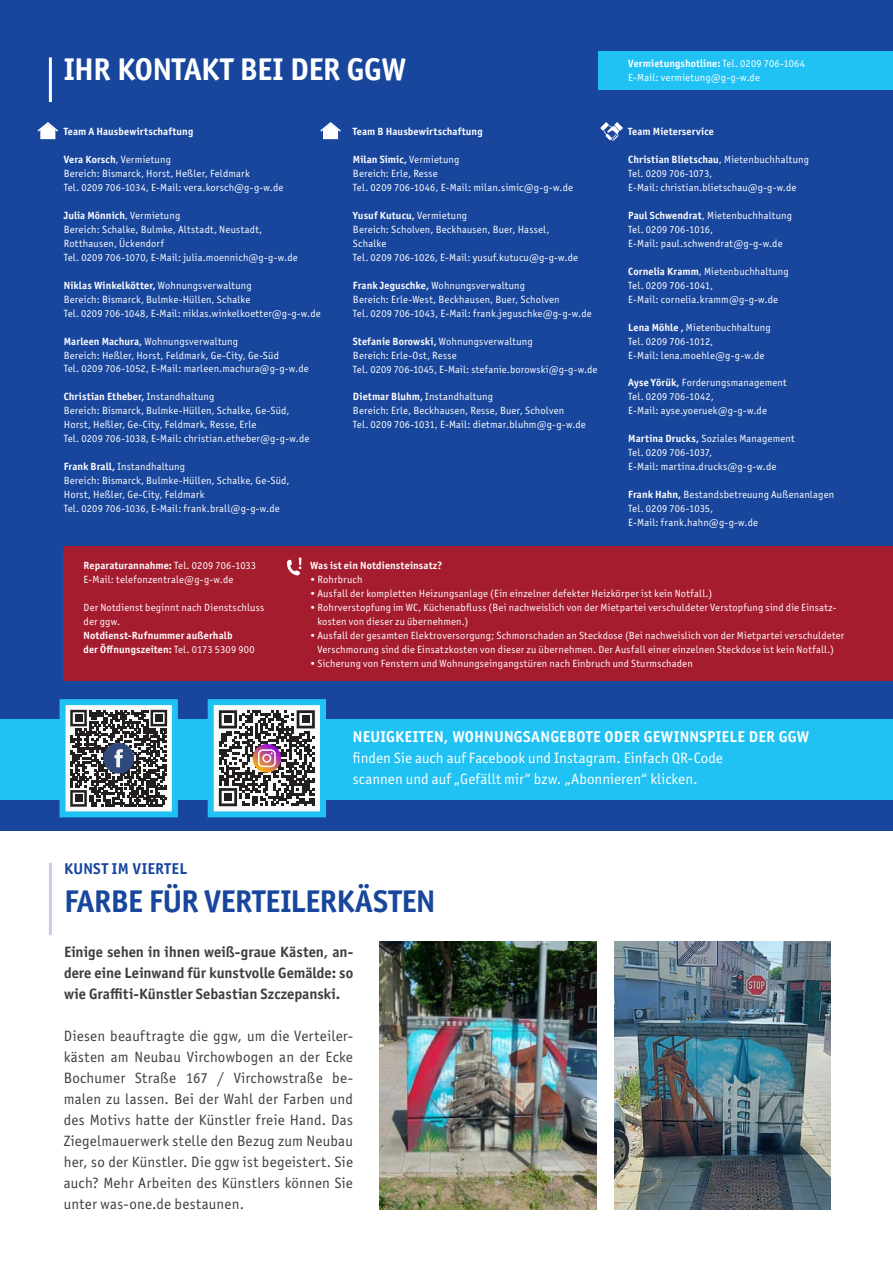
<style>
.page{position:relative;width:893px;height:1263px;background:#fff}
.page>*{position:absolute;margin:0;border:0;box-sizing:border-box;transform-origin:0 0}
.t1{font:700 31.5px "Officina Sans ITC Pro";letter-spacing:-.015em;color:#18469d}
.t2{font:700 31.5px "Officina Sans ITC Pro";letter-spacing:-.01em;color:#fff}
.t3{font:700 15.75px "Officina Sans ITC Pro";letter-spacing:.02em;color:#fff}
.t4{font:700 15.75px "Officina Sans ITC Pro";letter-spacing:.02em;color:#18469d}
.t5{font:15px/21px "Officina Sans ITC Pro";letter-spacing:.02em;color:#3e3e3f;text-align:justify}
.t6{font:700 15px/21px "Officina Sans ITC Pro";letter-spacing:.005em;color:#3e3e3f;text-align:justify}
.t7{font:15px/21px "Officina Sans ITC Pro";letter-spacing:.005em;color:#fff}
.t8{font:10.5px/14px "Officina Sans ITC Pro";letter-spacing:.02em;color:#fff}
.t9{font:700 10.5px/14px "Officina Sans ITC Pro";letter-spacing:.015em;color:#fff}
.s1{font-weight:700}
.s2{font-weight:400}
</style>
<div class="page">
<div style="left:0;top:0;width:893px;height:831px;background:#18469d"></div>
<div style="left:598px;top:51px;width:295px;height:39px;background:#1fc2f3"></div>
<div style="left:64px;top:546px;width:829px;height:135px;background:#a51c2f"></div>
<svg style="left:287px;top:558px;width:14px;height:17px"></svg>
<svg style="left:600px;top:122px;width:23px;height:19px"></svg>
<svg style="left:38px;top:122px;width:20px;height:17px"></svg>
<svg style="left:320px;top:122px;width:21px;height:17px"></svg>
<hr style="left:49px;top:57px;width:3px;height:45px;background:#fff">
<div style="left:0;top:719px;width:893px;height:80px;background:#1fc2f3"></div>
<svg style="left:57px;top:699px;width:124px;height:119px;background:#6a8e9d"></svg>
<svg style="left:205px;top:699px;width:124px;height:119px;background:#7c9ba9"></svg>
<hr style="left:49px;top:863px;width:3px;height:72px;background:#c7cee8">
<img style="left:380px;top:941px;width:217px;height:268px">
<img style="left:614px;top:941px;width:217px;height:268px">
<h1 class="t2" style="left:64px;top:50px;width:344px">IHR KONTAKT BEI DER GGW</h1>
<p class="t9" style="left:64px;top:125px;width:131px">Team A Hausbewirtschaftung</p>
<p class="t8" style="left:64px;top:153px;width:221px"><span class="s1">Vera Korsch</span>, Vermietung<br>Bereich: Bismarck, Horst, Heßler, Feldmark<br>Tel. 0209 706-1034, E-Mail: vera.korsch@g-g-w.de</p>
<p class="t8" style="left:64px;top:208px;width:235px"><span class="s1">Julia Mönnich</span>, Vermietung<br>Bereich: Schalke, Bulmke, Altstadt, Neustadt, Rotthausen, Ückendorf<br>Tel. 0209 706-1070, E-Mail: julia.moennich@g-g-w.de</p>
<p class="t8" style="left:64px;top:278px;width:258px"><span class="s1">Niklas Winkelkötter,</span> Wohnungsverwaltung<br>Bereich: Bismarck, Bulmke-Hüllen, Schalke<br>Tel. 0209 706-1048, E-Mail: niklas.winkelkoetter@g-g-w.de</p>
<p class="t8" style="left:64px;top:334px;width:246px"><span class="s1">Marleen Machura,</span> Wohnungsverwaltung<br>Bereich: Heßler, Horst, Feldmark, Ge-City, Ge-Süd<br>Tel. 0209 706-1052, E-Mail: marleen.machura@g-g-w.de</p>
<p class="t8" style="left:64px;top:390px;width:247px"><span class="s1">Christian Etheber,</span> Instandhaltung<br>Bereich: Bismarck, Bulmke-Hüllen, Schalke, Ge-Süd, Horst, Heßler, Ge-City, Feldmark, Resse, Erle<br>Tel. 0209 706-1038, E-Mail: christian.etheber@g-g-w.de</p>
<p class="t8" style="left:64px;top:460px;width:227px"><span class="s1">Frank Brall,</span> Instandhaltung<br>Bereich: Bismarck, Bulmke-Hüllen, Schalke, Ge-Süd, Horst, Heßler, Ge-City, Feldmark<br>Tel. 0209 706-1036, E-Mail: frank.brall@g-g-w.de</p>
<p class="t9" style="left:353px;top:125px;width:131px">Team B Hausbewirtschaftung</p>
<p class="t8" style="left:353px;top:153px;width:221px"><span class="s1">Milan Simic,</span> Vermietung<br>Bereich: Erle, Resse<br>Tel. 0209 706-1046, E-Mail: milan.simic@g-g-w.de</p>
<p class="t8" style="left:353px;top:208px;width:227px"><span class="s1">Yusuf Kutucu,</span> Vermietung<br>Bereich: Scholven, Beckhausen, Buer, Hassel, Schalke<br>Tel. 0209 706-1026, E-Mail: yusuf.kutucu@g-g-w.de</p>
<p class="t8" style="left:353px;top:278px;width:240px"><span class="s1">Frank Jeguschke,</span> Wohnungsverwaltung<br>Bereich: Erle-West, Beckhausen, Buer, Scholven<br>Tel. 0209 706-1043, E-Mail: frank.jeguschke@g-g-w.de</p>
<p class="t8" style="left:353px;top:334px;width:246px"><span class="s1">Stefanie Borowski,</span> Wohnungsverwaltung<br>Bereich: Erle-Ost, Resse<br>Tel. 0209 706-1045, E-Mail: stefanie.borowski@g-g-w.de</p>
<p class="t8" style="left:353px;top:390px;width:234px"><span class="s1">Dietmar Bluhm,</span> Instandhaltung<br>Bereich: Erle, Beckhausen, Resse, Buer, Scholven<br>Tel. 0209 706-1031, E-Mail: dietmar.bluhm@g-g-w.de</p>
<p class="t8" style="left:628px;top:57px;width:178px"><span class="s1">Vermietungshotline:</span> Tel. 0209 706-1064<br>E-Mail: vermietung@g-g-w.de</p>
<p class="t9" style="left:628px;top:125px;width:87px">Team Mieterservice</p>
<p class="t8" style="left:628px;top:153px;width:182px"><span class="s1">Christian Blietschau</span>, Mietenbuchhaltung<br>Tel. 0209 706-1073,<br>E-Mail: christian.blietschau@g-g-w.de</p>
<p class="t8" style="left:628px;top:208px;width:165px"><span class="s1">Paul Schwendrat</span>, Mietenbuchhaltung<br>Tel. 0209 706-1016,<br>E-Mail: paul.schwendrat@g-g-w.de</p>
<p class="t8" style="left:628px;top:264px;width:162px"><span class="s1">Cornelia Kramm</span>, Mietenbuchhaltung<br>Tel. 0209 706-1041,<br>E-Mail: cornelia.kramm@g-g-w.de</p>
<p class="t8" style="left:628px;top:320px;width:144px"><span class="s1">Lena Möhle ,</span> Mietenbuchhaltung<br>Tel. 0209 706-1012,<br>E-Mail: lena.moehle@g-g-w.de</p>
<p class="t8" style="left:628px;top:376px;width:160px"><span class="s1">Ayse Yörük,</span> Forderungsmanagement<br>Tel. 0209 706-1042,<br>E-Mail: ayse.yoeruek@g-g-w.de</p>
<p class="t8" style="left:628px;top:432px;width:168px"><span class="s1">Martina Drucks,</span> Soziales Management<br>Tel. 0209 706-1037,<br>E-Mail: martina.drucks@g-g-w.de</p>
<p class="t8" style="left:628px;top:487px;width:207px"><span class="s1">Frank Hahn,</span> Bestandsbetreuung Außenanlagen<br>Tel. 0209 706-1035,<br>E-Mail: frank.hahn@g-g-w.de</p>
<p class="t8" style="left:84px;top:558px;width:174px"><span class="s1">Reparaturannahme:</span> Tel. 0209 706-1033<br>E-Mail: telefonzentrale@g-g-w.de</p>
<p class="t8" style="left:84px;top:600px;width:182px">Der Notdienst beginnt nach Dienstschluss der ggw.</p>
<p class="t9" style="left:84px;top:628px;width:173px">Notdienst-Rufnummer außerhalb<br>der Öffnungszeiten: <span class="s2">Tel. 0173 5309 900</span></p>
<p class="t9" style="left:310px;top:558px;width:134px">Was ist ein Notdiensteinsatz?</p>
<p class="t8" style="left:310px;top:572px;width:54px">• Rohrbruch</p>
<p class="t8" style="left:310px;top:586px;width:404px">• Ausfall der kompletten Heizungsanlage (Ein einzelner defekter Heizkörper ist kein Notfall.)</p>
<p class="t8" style="left:317px;top:600px;width:521px;text-indent:-7px">• Rohrverstopfung im WC, Küchenabfluss (Bei nachweislich von der Mietpartei verschuldeter Verstopfung sind die Einsatz&shy;kosten von dieser zu übernehmen.)</p>
<p class="t8" style="left:310px;top:628px;width:536px;text-align:center">• Ausfall der gesamten Elektroversorgung; Schmorschaden an Steckdose (Bei nachweislich von der Mietpartei verschuldeter<br>Verschmorung sind die Einsatzkosten von dieser zu übernehmen. Der Ausfall einer einzelnen Steckdose ist kein Notfall.)</p>
<p class="t8" style="left:310px;top:656px;width:384px">• Sicherung von Fenstern und Wohnungseingangstüren nach Einbruch und Sturmschaden</p>
<h2 class="t3" style="left:353px;top:727px;width:458px">NEUIGKEITEN, WOHNUNGSANGEBOTE ODER GEWINNSPIELE DER GGW</h2>
<h3 class="t7" style="left:353px;top:748px;width:371px">finden Sie auch auf Facebook und Instagram. Einfach QR-Code scannen und auf „Gefällt mir“ bzw. „Abonnieren“ klicken.</h3>
<h2 class="t4" style="left:64px;top:859px;width:124px">KUNST IM VIERTEL</h2>
<h1 class="t1" style="left:64px;top:881px;width:373px">FARBE FÜR VERTEILERKÄSTEN</h1>
<h3 class="t6" style="left:64px;top:941px;width:291px">Einige sehen in ihnen weiß-graue Kästen, an&shy;dere eine Leinwand für kunstvolle Gemälde: so wie Graffiti-Künstler Sebastian Szczepanski.</h3>
<p class="t5" style="left:64px;top:1025px;width:291px">Diesen beauftragte die ggw, um die Verteiler&shy;kästen am Neubau Virchowbogen an der Ecke Bochumer Straße 167 / Virchowstraße be&shy;malen zu lassen. Bei der Wahl der Farben und des Motivs hatte der Künstler freie Hand. Das Ziegelmauerwerk stelle den Bezug zum Neubau her, so der Künstler. Die ggw ist begeistert. Sie auch? Mehr Arbeiten des Künstlers können Sie unter was-one.de bestaunen.</p>
</div>
